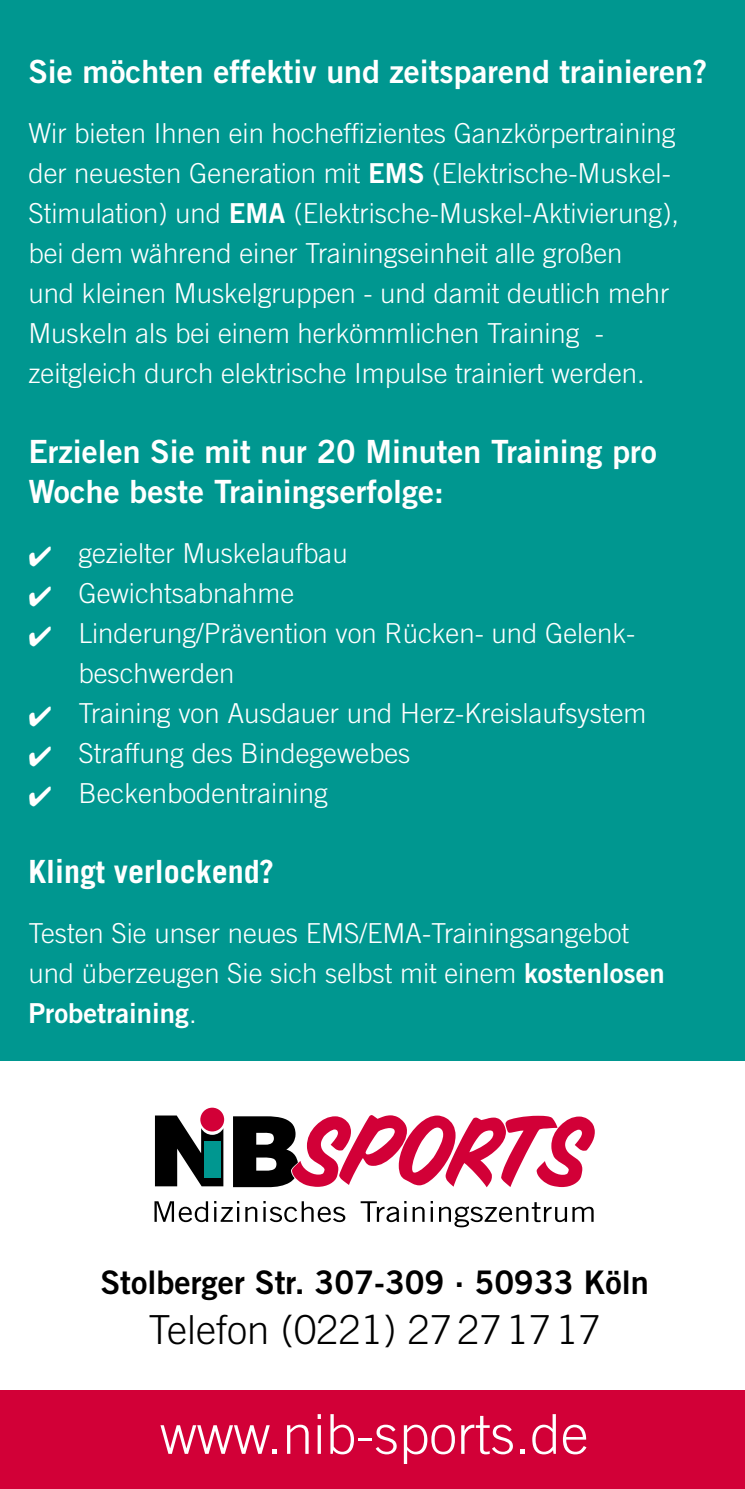
<style>
.page{position:relative;width:745px;height:1489px;background:#fff}
.page>*{position:absolute;margin:0;border:0;box-sizing:border-box;transform-origin:0 0}
.t1{font:300 55px "Trade Gothic LT Std";color:#fff}
.t2{font:300 40px "Trade Gothic LT Std";color:#000}
.t3{font:32.5px "Trade Gothic LT Std Bd 2";color:#000}
.t4{font:32px/40px "Trade Gothic LT Std Bd 2";color:#fff}
.t5{font:700 32px "Trade Gothic LT Std";color:#fff}
.t6{font:300 27.5px/40px "Trade Gothic LT Std";color:#fff}
.t7{font:27.5px "Trade Gothic LT Std Bd 2";color:#fff}
.s1{font-family:"Trade Gothic LT Std Bd 2";font-weight:400}
.s2{font-family:"Trade Gothic LT Std";font-weight:300}
</style>
<div class="page">
<div style="left:0;top:0;width:744px;height:1059px;background:#009790"></div>
<div style="left:0;top:1390px;width:744px;height:98px;background:#d20037"></div>
<svg style="left:154px;top:1201px;width:54px;height:20px"></svg>
<svg style="left:214px;top:1201px;width:25px;height:20px"></svg>
<svg style="left:245px;top:1206px;width:12px;height:15px"></svg>
<svg style="left:263px;top:1201px;width:82px;height:20px"></svg>
<svg style="left:360px;top:1201px;width:46px;height:20px"></svg>
<svg style="left:412px;top:1206px;width:12px;height:15px"></svg>
<svg style="left:430px;top:1201px;width:2px;height:20px"></svg>
<svg style="left:439px;top:1202px;width:127px;height:25px"></svg>
<svg style="left:572px;top:1206px;width:21px;height:15px"></svg>
<svg style="left:155px;top:1115px;width:68px;height:71px"></svg>
<div style="left:200px;top:1107px;width:24px;height:24px;background:#d20037;border-radius:50%"></div>
<div style="left:204px;top:1140px;width:16px;height:37px;background:#009790"></div>
<svg style="left:233px;top:1115px;width:361px;height:72px"></svg>
<p class="t4" style="left:28px;top:51px;width:680px">Sie möchten effektiv und zeitsparend trainieren?</p>
<p class="t6" style="left:28px;top:112px;width:652px">Wir bieten Ihnen ein hocheffizientes Ganzkörpertraining der neuesten Generation mit <span class="s1">EMS</span> (Elektrische-Muskel-Stimulation) und <span class="s1">EMA</span> (Elektrische-Muskel-Aktivierung), bei dem während einer Trainingseinheit alle großen<br>und kleinen Muskelgruppen - und damit deutlich mehr Muskeln als bei einem herkömmlichen Training - zeitgleich durch elektrische Impulse trainiert werden.</p>
<p class="t4" style="left:28px;top:431px;width:629px">Erzielen Sie mit nur 20 Minuten Training pro<br>Woche beste Trainingserfolge:</p>
<p class="t6" style="left:28px;top:532px;width:320px">✔ gezielter Muskelaufbau</p>
<p class="t6" style="left:28px;top:572px;width:267px">✔ Gewichtsabnahme</p>
<p class="t6" style="left:78px;top:612px;width:558px;text-indent:-50px">✔ Linderung/Prävention von Rücken- und Gelenk&shy;beschwerden</p>
<p class="t6" style="left:28px;top:692px;width:619px">✔ Training von Ausdauer und Herz-Kreislaufsystem</p>
<p class="t6" style="left:28px;top:732px;width:383px">✔ Straffung des Bindegewebes</p>
<p class="t6" style="left:28px;top:772px;width:301px">✔ Beckenbodentraining</p>
<p class="t5" style="left:28px;top:852px;width:247px">Klingt verlockend?</p>
<p class="t6" style="left:28px;top:912px;width:637px">Testen Sie unser neues EMS/EMA-Trainingsangebot und überzeugen Sie sich selbst mit einem <span class="s1">kostenlosen</span></p>
<p class="t7" style="left:28px;top:996px;width:170px">Probetraining<span class="s2">.</span></p>
<p class="t3" style="left:100px;top:1262px;width:549px">Stolberger Str. 307-309 . 50933 Köln</p>
<h2 class="t2" style="left:148px;top:1305px;width:453px">Telefon (0221) 27271717</h2>
<h1 class="t1" style="left:160px;top:1401px;width:429px">www.nib-sports.de</h1>
</div>
